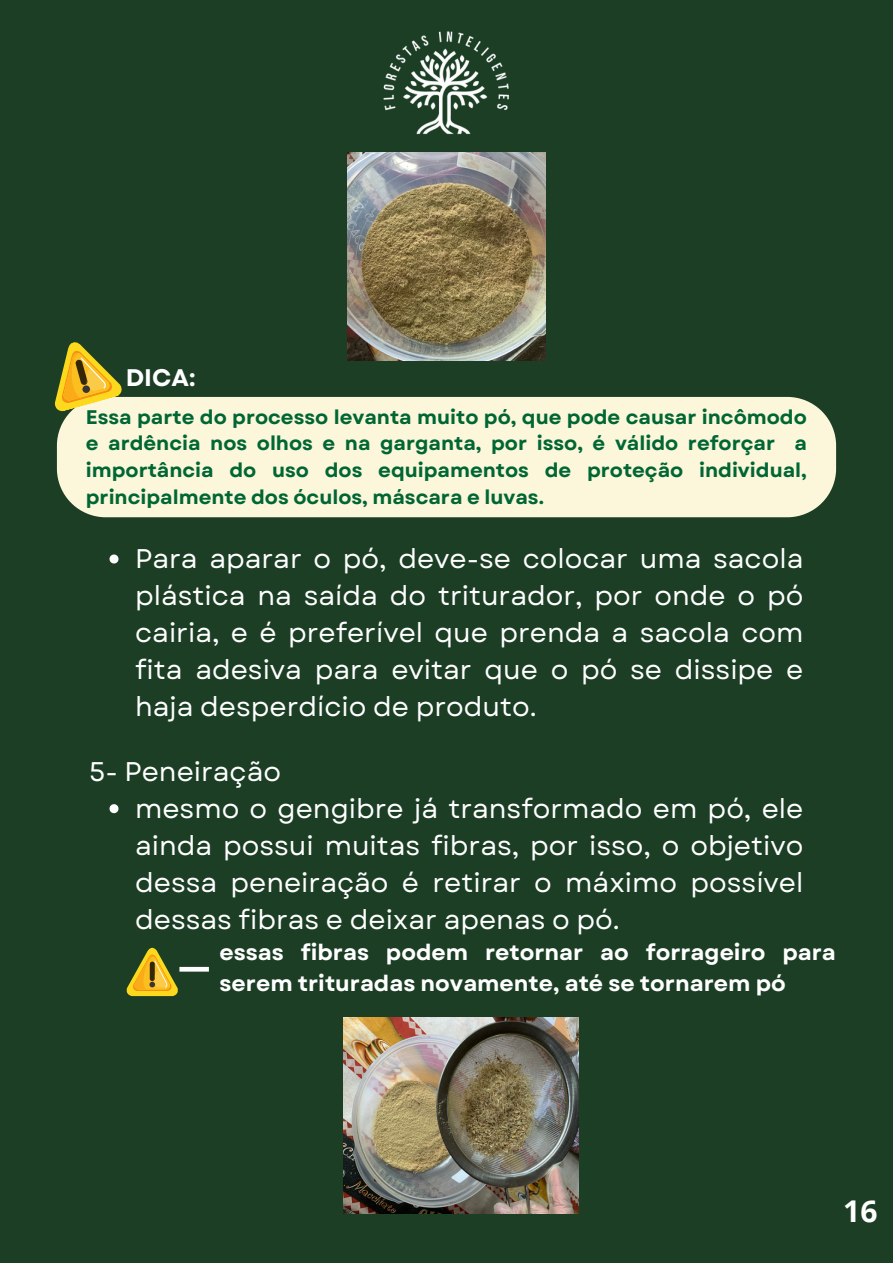
<style>
.page{position:relative;width:893px;height:1264px;background:#fff}
.page>*{position:absolute;margin:0;border:0;box-sizing:border-box;transform-origin:0 0}
.t1{font:700 30px "Open Sans";color:#fff}
.t2{font:27px/37px "Garet";color:#fff;text-align:justify}
.t3{font:700 24px "Garet";color:#fff}
.t4{font:700 22.05px/30.8px "Garet";color:#fff}
.t5{font:700 19.65px/26.7px "Garet";color:#063;text-align:justify}
</style>
<div class="page">
<div style="left:0;top:0;width:892px;height:1262px;background:#1b3e25"></div>
<img style="left:383px;top:31px;width:126px;height:104px">
<img style="left:347px;top:152px;width:198px;height:208px">
<div style="left:57px;top:397px;width:779px;height:120px;background:#fcf6db"></div>
<svg style="left:55px;top:342px;width:71px;height:72px"></svg>
<div style="left:179px;top:966px;width:30px;height:5px;background:#fff"></div>
<svg style="left:126px;top:947px;width:54px;height:49px"></svg>
<img style="left:343px;top:1017px;width:235px;height:196px">
<svg style="left:109px;top:554px;width:9px;height:9px"></svg>
<svg style="left:109px;top:804px;width:9px;height:9px"></svg>
<p class="t3" style="left:126px;top:360px;width:71px">DICA:</p>
<p class="t5" style="left:86px;top:403px;width:722px">Essa parte do processo levanta muito pó, que pode causar incômodo e ardência nos olhos e na garganta, por isso, é válido reforçar a importância do uso dos equipamentos de proteção individual, principalmente dos óculos, máscara e luvas.</p>
<p class="t2" style="left:135px;top:540px;width:669px">Para aparar o pó, deve-se colocar uma sacola plástica na saída do triturador, por onde o pó cairia, e é preferível que prenda a sacola com fita adesiva para evitar que o pó se dissipe e haja desperdício de produto.</p>
<p class="t2" style="left:89px;top:752px;width:193px">5- Peneiração</p>
<p class="t2" style="left:135px;top:789px;width:669px">mesmo o gengibre já transformado em pó, ele ainda possui muitas fibras, por isso, o objetivo dessa peneiração é retirar o máximo possível dessas fibras e deixar apenas o pó.</p>
<p class="t4" style="left:219px;top:937px;width:617px">essas fibras podem retornar ao forrageiro para serem trituradas novamente, até se tornarem pó</p>
<p class="t1" style="left:843px;top:1189px;width:36px">16</p>
</div>
